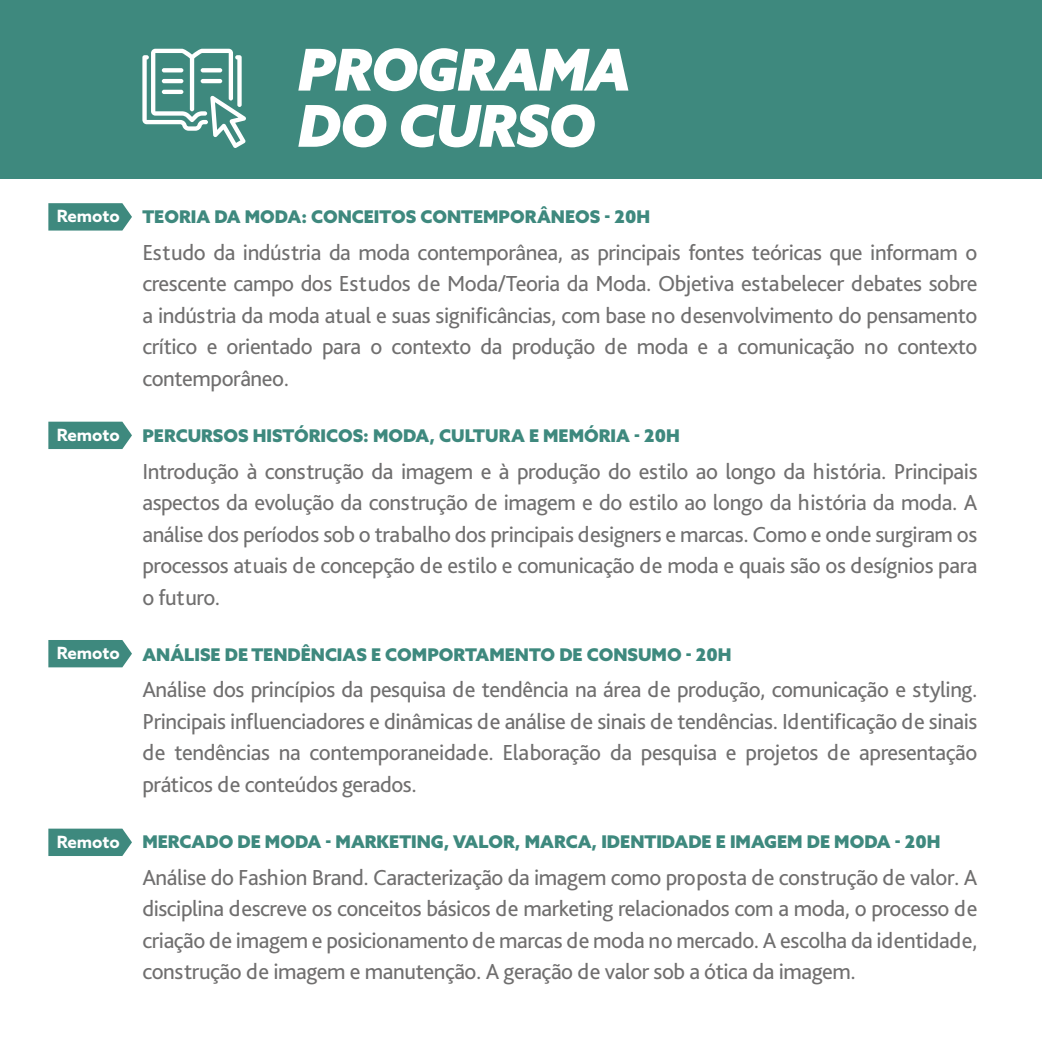
<style>
.page{position:relative;width:1042px;height:1042px;background:#fff}
.page>*{position:absolute;margin:0;border:0;box-sizing:border-box;transform-origin:0 0}
.t1{font:italic 900 57.75px/56.2px "Azo Sans";letter-spacing:-.02em;color:#fff}
.t2{font:22.75px/31.5px "Bliss Pro";letter-spacing:-.02em;color:#706f6f;text-align:justify}
.t3{font:900 17.5px "Azo Sans";color:#3e897e}
.t4{font:700 16.97px "Azo Sans";color:#fff}
</style>
<div class="page">
<div style="left:0;top:0;width:1042px;height:179px;background:#3e897e"></div>
<svg style="left:142px;top:49px;width:104px;height:99px"></svg>
<svg style="left:48px;top:203px;width:84px;height:28px;background:#4d9288"></svg>
<svg style="left:48px;top:422px;width:84px;height:27px;background:#499085"></svg>
<svg style="left:48px;top:640px;width:84px;height:27px;background:#499085"></svg>
<svg style="left:48px;top:828px;width:84px;height:28px;background:#4e9288"></svg>
<h1 class="t1" style="left:298px;top:41px;width:334px">PROGRAMA<br>DO CURSO</h1>
<p class="t4" style="left:57px;top:205px;width:64px">Remoto</p>
<p class="t4" style="left:57px;top:423px;width:64px">Remoto</p>
<p class="t4" style="left:57px;top:642px;width:64px">Remoto</p>
<p class="t4" style="left:57px;top:830px;width:64px">Remoto</p>
<p class="t3" style="left:142px;top:205px;width:509px">TEORIA DA MODA: CONCEITOS CONTEMPORÂNEOS - 20H</p>
<p class="t2" style="left:142px;top:236px;width:836px">Estudo da indústria da moda contemporânea, as principais fontes teóricas que informam o crescente campo dos Estudos de Moda/Teoria da Moda. Objetiva estabelecer debates sobre a indústria da moda atual e suas significâncias, com base no desenvolvimento do pensamento crítico e orientado para o contexto da produção de moda e a comunicação no contexto contemporâneo.</p>
<p class="t3" style="left:142px;top:424px;width:539px">PERCURSOS HISTÓRICOS: MODA, CULTURA E MEMÓRIA - 20H</p>
<p class="t2" style="left:142px;top:455px;width:836px">Introdução à construção da imagem e à produção do estilo ao longo da história. Principais aspectos da evolução da construção de imagem e do estilo ao longo da história da moda. A análise dos períodos sob o trabalho dos principais designers e marcas. Como e onde surgiram os processos atuais de concepção de estilo e comunicação de moda e quais são os desígnios para o futuro.</p>
<p class="t3" style="left:142px;top:643px;width:590px">ANÁLISE DE TENDÊNCIAS E COMPORTAMENTO DE CONSUMO - 20H</p>
<p class="t2" style="left:142px;top:673px;width:836px">Análise dos princípios da pesquisa de tendência na área de produção, comunicação e styling.<br>Principais influenciadores e dinâmicas de análise de sinais de tendências. Identificação de sinais de tendências na contemporaneidade. Elaboração da pesquisa e projetos de apresentação práticos de conteúdos gerados.</p>
<p class="t3" style="left:142px;top:830px;width:799px">MERCADO DE MODA - MARKETING, VALOR, MARCA, IDENTIDADE E IMAGEM DE MODA - 20H</p>
<p class="t2" style="left:142px;top:861px;width:837px">Análise do Fashion Brand. Caracterização da imagem como proposta de construção de valor. A disciplina descreve os conceitos básicos de marketing relacionados com a moda, o processo de criação de imagem e posicionamento de marcas de moda no mercado. A escolha da identidade, construção de imagem e manutenção. A geração de valor sob a ótica da imagem.</p>
</div>
